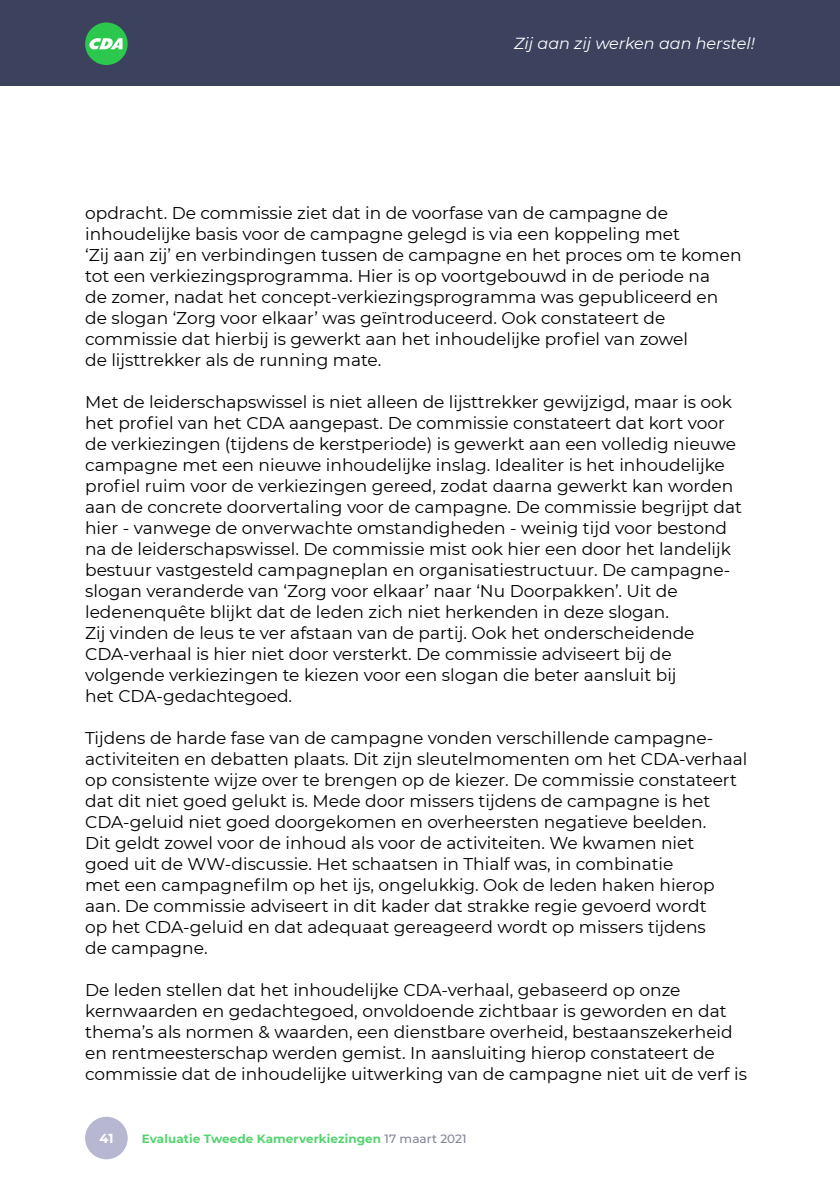
<style>
.page{position:relative;width:840px;height:1191px;background:#fff}
.page>*{position:absolute;margin:0;border:0;box-sizing:border-box;transform-origin:0 0}
.Body_8_5pt{font:17px/21px "Montserrat";color:#000}
.t1{font:italic 16px "Montserrat";color:#fff}
.t2{font:700 13px "Montserrat";color:#fff}
.t3{font:700 12px "Montserrat";letter-spacing:.005em;color:#56d370}
.s1{font-weight:500;color:#808496}
</style>
<div class="page">
<div style="left:0;top:0;width:839px;height:85px;background:#3c415d"></div>
<div style="left:85px;top:23px;width:43px;height:42px;background:#2cc84d;border-radius:50%"></div>
<svg style="left:89px;top:38px;width:33px;height:11px"></svg>
<div style="left:85px;top:1116px;width:43px;height:43px;background:#b8b7d2;border-radius:50%"></div>
<p class="t1" style="left:514px;top:33px;width:242px">Zij aan zij werken aan herstel!</p>
<p class="Body_8_5pt" style="left:85px;top:202px;width:657px">opdracht. De commissie ziet dat in de voorfase van de campagne de inhoudelijke basis voor de campagne gelegd is via een koppeling met<br>‘Zij aan zij’ en verbindingen tussen de campagne en het proces om te komen tot een verkiezingsprogramma. Hier is op voortgebouwd in de periode na<br>de zomer, nadat het concept-verkiezingsprogramma was gepubliceerd en de slogan ‘Zorg voor elkaar’ was geïntroduceerd. Ook constateert de commissie dat hierbij is gewerkt aan het inhoudelijke profiel van zowel<br>de lijsttrekker als de running mate.</p>
<p class="Body_8_5pt" style="left:85px;top:391px;width:658px">Met de leiderschapswissel is niet alleen de lijsttrekker gewijzigd, maar is ook het profiel van het CDA aangepast. De commissie constateert dat kort voor de verkiezingen (tijdens de kerstperiode) is gewerkt aan een volledig nieuwe campagne met een nieuwe inhoudelijke inslag. Idealiter is het inhoudelijke profiel ruim voor de verkiezingen gereed, zodat daarna gewerkt kan worden aan de concrete doorvertaling voor de campagne. De commissie begrijpt dat hier - vanwege de onverwachte omstandigheden - weinig tijd voor bestond na de leiderschapswissel. De commissie mist ook hier een door het landelijk bestuur vastgesteld campagneplan en organisatiestructuur. De campagne&shy;slogan veranderde van ‘Zorg voor elkaar’ naar ‘Nu Doorpakken’. Uit de ledenenquête blijkt dat de leden zich niet herkenden in deze slogan.<br>Zij vinden de leus te ver afstaan van de partij. Ook het onderscheidende CDA-verhaal is hier niet door versterkt. De commissie adviseert bij de volgende verkiezingen te kiezen voor een slogan die beter aansluit bij<br>het CDA-gedachtegoed.</p>
<p class="Body_8_5pt" style="left:85px;top:727px;width:663px">Tijdens de harde fase van de campagne vonden verschillende campagne&shy;activiteiten en debatten plaats. Dit zijn sleutelmomenten om het CDA-verhaal op consistente wijze over te brengen op de kiezer. De commissie constateert dat dit niet goed gelukt is. Mede door missers tijdens de campagne is het CDA-geluid niet goed doorgekomen en overheersten negatieve beelden.<br>Dit geldt zowel voor de inhoud als voor de activiteiten. We kwamen niet<br>goed uit de WW-discussie. Het schaatsen in Thialf was, in combinatie<br>met een campagnefilm op het ijs, ongelukkig. Ook de leden haken hierop aan. De commissie adviseert in dit kader dat strakke regie gevoerd wordt<br>op het CDA-geluid en dat adequaat gereageerd wordt op missers tijdens<br>de campagne.</p>
<p class="Body_8_5pt" style="left:85px;top:979px;width:663px">De leden stellen dat het inhoudelijke CDA-verhaal, gebaseerd op onze kernwaarden en gedachtegoed, onvoldoende zichtbaar is geworden en dat thema’s als normen &amp; waarden, een dienstbare overheid, bestaanszekerheid en rentmeesterschap werden gemist. In aansluiting hierop constateert de commissie dat de inhoudelijke uitwerking van de campagne niet uit de verf is</p>
<p class="t2" style="left:99px;top:1128px;width:16px">41</p>
<p class="t3" style="left:142px;top:1129px;width:326px">Evaluatie Tweede Kamerverkiezingen <span class="s1">17 maart 2021</span></p>
</div>
